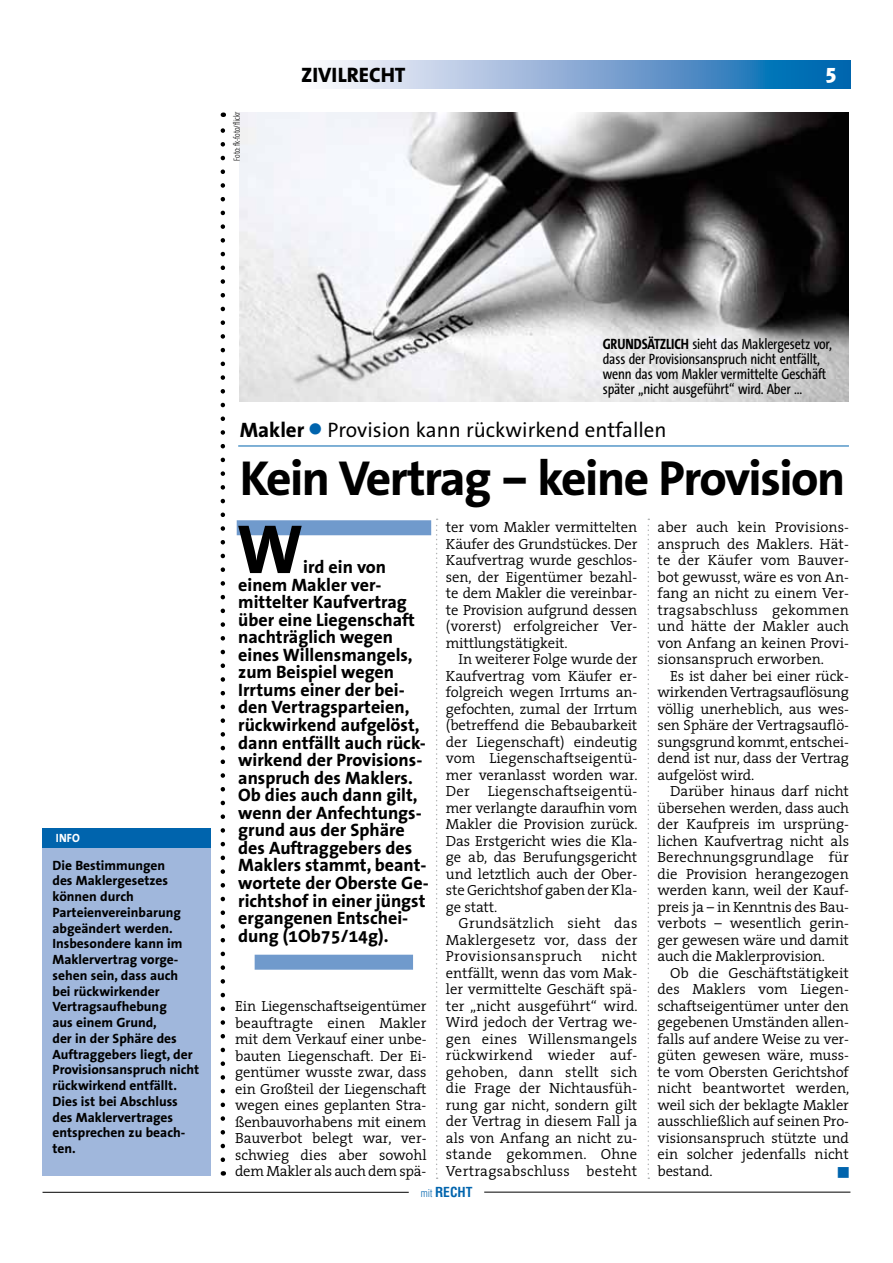
<style>
.page{position:relative;width:893px;height:1263px;background:#fff}
.page>*{position:absolute;margin:0;border:0;box-sizing:border-box;transform-origin:0 0}
.t1{font:700 70.05px "The Sans Correspondence";color:#000}
.t2{font:700 49.5px "The Sans Correspondence";letter-spacing:-.03em;color:#000}
.t3{font:21px "The Sans Correspondence";color:#000}
.t4{font:800 21px "The Sans";color:#000}
.t5{font:900 21px "Meta Plus";color:#fff}
.t6{font:700 18px/17.5px "The Sans Correspondence";color:#000}
.t7{font:15px/15px "The Sans Condensed";letter-spacing:-.01em;color:#000}
.t8{font:300 14.7px/16.5px "The Serif";letter-spacing:-.005em;color:#000;text-align:justify}
.t9{font:14.7px "Zapf Dingbats";color:#0064ad}
.t10{font:700 13.5px/15.8px "The Sans Correspondence";color:#000}
.t11{font:700 condensed 13.5px "Helvetica";color:#0064ad}
.t12{font:700 12px "The Sans Correspondence";color:#fff;scale:.92 1}
.t13{font:300 9px "The Sans Condensed";letter-spacing:-.01em;color:#000;scale:.9 1}
.s1{font-weight:700}
.s2{color:#0064ad}
.s3{font-weight:300;font-size:10.5px}
</style>
<div class="page">
<svg style="left:327px;top:60px;width:523px;height:28px;background:#7ca8d3"></svg>
<svg style="left:221px;top:113px;width:4px;height:1047px"></svg>
<div style="left:255px;top:955px;width:158px;height:15px;background:#709acc"></div>
<div style="left:237px;top:520px;width:194px;height:15px;background:#709acc"></div>
<hr style="left:238px;top:446px;width:611px;height:1px;background:#0064ad">
<svg style="left:436px;top:519px;width:2px;height:660px"></svg>
<svg style="left:648px;top:519px;width:1px;height:660px"></svg>
<div style="left:43px;top:828px;width:168px;height:348px;background:#a0b7dc"></div>
<div style="left:43px;top:828px;width:168px;height:20px;background:#0064ad"></div>
<hr style="left:43px;top:1192px;width:366px;height:1px;background:#000">
<hr style="left:484px;top:1192px;width:366px;height:1px;background:#000">
<img style="left:240px;top:112px;width:609px;height:290px">
<p class="t13" style="left:232px;top:161px;width:56px;rotate:-90deg">Foto: fk-foto/flickr</p>
<h3 class="t4" style="left:301px;top:57px;width:106px">ZIVILRECHT</h3>
<h3 class="t5" style="left:826px;top:60px;width:12px">5</h3>
<p class="t12" style="left:56px;top:831px;width:26px">Info</p>
<p class="t10" style="left:52px;top:857px;width:148px">Die Bestimmungen<br>des Maklergesetzes können durch<br>Parteienvereinbarung abgeändert werden.<br>Insbesondere kann im<br>Maklervertrag vorge&shy;sehen sein, dass auch bei rückwirkender<br>Vertragsaufhebung<br>aus einem Grund,<br>der in der Sphäre des<br>Auftraggebers liegt, der<br>Provisionsanspruch nicht rückwirkend entfällt.<br>Dies ist bei Abschluss des Maklervertrages entsprechen zu beach&shy;ten.</p>
<p class="t7" style="left:603px;top:337px;width:231px"><span class="s1">GRUNDSÄTZLICH</span> sieht das Maklergesetz vor, dass der Provisionsanspruch nicht entfällt, wenn das vom Makler vermittelte Geschäft später „nicht ausgeführt“ wird. Aber …</p>
<h3 class="t3" style="left:240px;top:419px;width:428px"><span class="s1">Makler</span> <span class="s2">●</span> Provision kann rückwirkend entfallen</h3>
<h2 class="t2" style="left:240px;top:451px;width:607px">Kein Vertrag – keine Provision</h2>
<h1 class="t1" style="left:237px;top:511px;width:68px">W</h1>
<p class="t6" style="left:238px;top:559px;width:192px;text-indent:65px">ird ein von einem Makler ver&shy;mittelter Kaufvertrag über eine Liegenschaft nachträglich wegen eines Willensmangels, zum Beispiel wegen<br>Irrtums einer der bei&shy;den Vertragsparteien, rückwirkend aufgelöst, dann entfällt auch rück&shy;wirkend der Provisions&shy;anspruch des Maklers.<br>Ob dies auch dann gilt, wenn der Anfechtungs&shy;grund aus der Sphäre des Auftraggebers des<br>Maklers stammt, beant&shy;wortete der Oberste Ge&shy;richtshof in einer jüngst ergangenen Entschei&shy;dung (1Ob75/14g).</p>
<p class="t8" style="left:235px;top:997px;width:193px">Ein Liegenschaftseigentümer beauftragte einen Makler mit dem Verkauf einer unbe&shy;bauten Liegenschaft. Der Ei&shy;gentümer wusste zwar, dass ein Großteil der Liegenschaft wegen eines geplanten Stra&shy;ßenbauvorhabens mit einem Bauverbot belegt war, ver&shy;schwieg dies aber sowohl dem Makler als auch dem spä-</p>
<p class="t8" style="left:446px;top:519px;width:193px">ter vom Makler vermittelten Käufer des Grundstückes. Der Kaufvertrag wurde geschlos&shy;sen, der Eigentümer bezahl&shy;te dem Makler die vereinbar&shy;te Provision aufgrund dessen (vorerst) erfolgreicher Ver&shy;mittlungstätigkeit.</p>
<p class="t8" style="left:446px;top:651px;width:193px;text-indent:13px">In weiterer Folge wurde der Kaufvertrag vom Käufer er&shy;folgreich wegen Irrtums an&shy;gefochten, zumal der Irrtum (betreffend die Bebaubarkeit der Liegenschaft) eindeutig vom Liegenschaftseigentü&shy;mer veranlasst worden war.<br>Der Liegenschaftseigentü&shy;mer verlangte daraufhin vom Makler die Provision zurück.<br>Das Erstgericht wies die Kla&shy;ge ab, das Berufungsgericht und letztlich auch der Ober&shy;ste Gerichtshof gaben der Kla&shy;ge statt.</p>
<p class="t8" style="left:446px;top:915px;width:193px;text-indent:13px">Grundsätzlich sieht das Maklergesetz vor, dass der Provisionsanspruch</p>
<p class="t8" style="left:446px;top:948px;width:193px;text-indent:156px">nicht entfällt, wenn das vom Mak&shy;ler vermittelte Geschäft spä&shy;ter „nicht ausgeführt“ wird.<br>Wird jedoch der Vertrag we&shy;gen eines Willensmangels rückwirkend wieder auf&shy;gehoben, dann stellt sich die Frage der Nichtausfüh&shy;rung gar nicht, sondern gilt der Vertrag in diesem Fall ja als von Anfang an nicht zu&shy;stande gekommen. Ohne Vertragsabschluss besteht</p>
<p class="t11" style="left:421px;top:1183px;width:53px"><span class="s3">mit</span> RECHT</p>
<p class="t8" style="left:657px;top:519px;width:193px">aber auch kein Provisions&shy;anspruch des Maklers. Hät&shy;te der Käufer vom Bauver&shy;bot gewusst, wäre es von An&shy;fang an nicht zu einem Ver&shy;tragsabschluss gekommen und hätte der Makler auch von Anfang an keinen Provi&shy;sionsanspruch erworben.</p>
<p class="t8" style="left:657px;top:667px;width:193px;text-indent:13px">Es ist daher bei einer rück&shy;wirkenden Vertragsauflösung völlig unerheblich, aus wes&shy;sen Sphäre der Vertragsauflö&shy;sungsgrund kommt, entschei&shy;dend ist nur, dass der Vertrag aufgelöst wird.</p>
<p class="t8" style="left:657px;top:782px;width:193px;text-indent:13px">Darüber hinaus darf nicht übersehen werden, dass auch der Kaufpreis im ursprüng&shy;lichen Kaufvertrag nicht als Berechnungsgrundlage für die Provision herangezogen werden kann, weil der Kauf&shy;preis ja – in Kenntnis des Bau&shy;verbots – wesentlich gerin&shy;ger gewesen wäre und damit auch die Maklerprovision.</p>
<p class="t8" style="left:657px;top:964px;width:193px;text-indent:13px">Ob die Geschäftstätigkeit des Maklers vom Liegen&shy;schaftseigentümer unter den gegebenen Umständen allen&shy;falls auf andere Weise zu ver&shy;güten gewesen wäre, muss&shy;te vom Obersten Gerichtshof nicht beantwortet werden, weil sich der beklagte Makler ausschließlich auf seinen Pro&shy;visionsanspruch stützte und ein solcher jedenfalls nicht bestand.</p>
<p class="t9" style="left:838px;top:1164px;width:13px">■</p>
</div>
